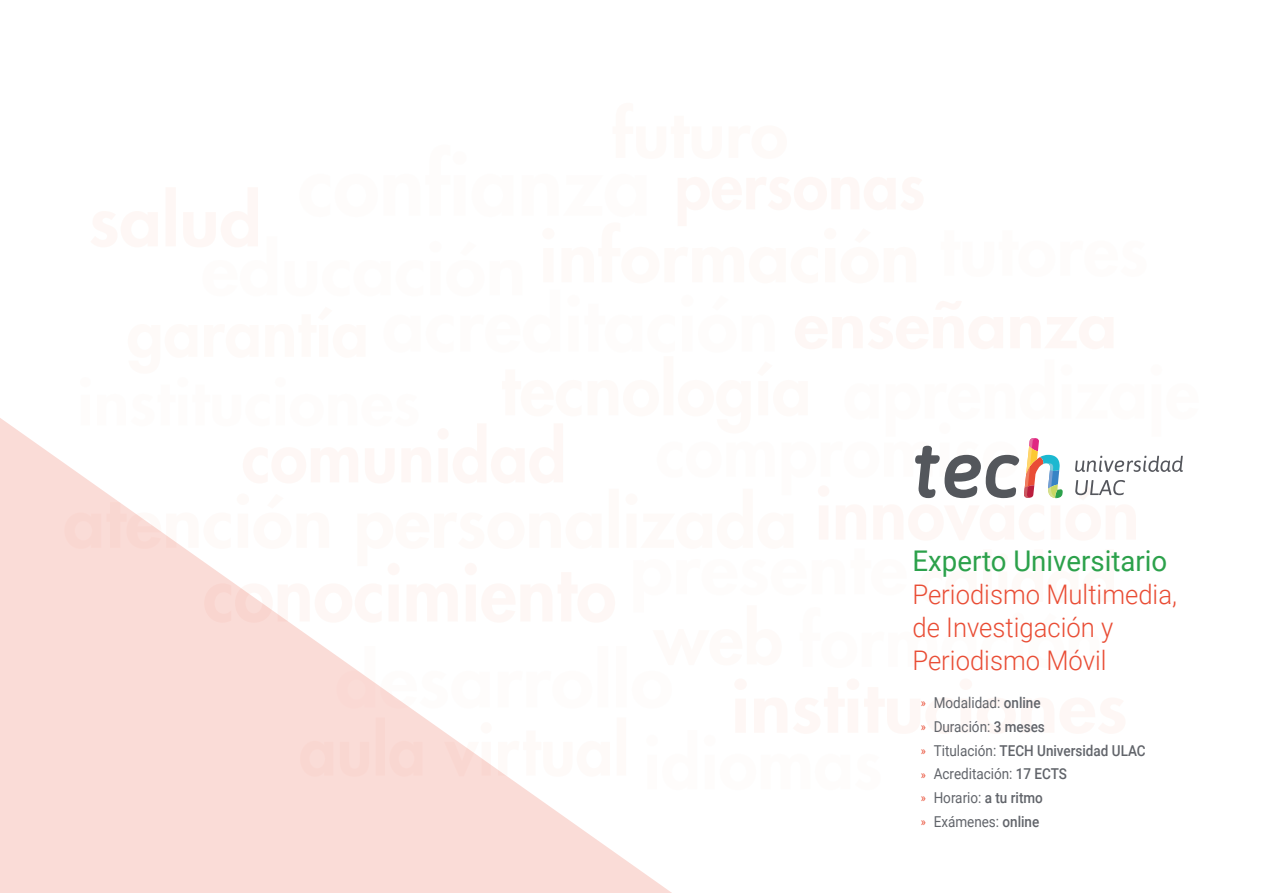
<style>
.page{position:relative;width:1263px;height:893px;background:#fff}
.page>*{position:absolute;margin:0;border:0;box-sizing:border-box;transform-origin:0 0}
.t1{font:28.5px "Roboto";color:#2ca14b}
.t2{font:300 27px/33px "Roboto";color:#e94d35;scale:.95 1}
.t3{font:15px/23.7px "Roboto";color:#61646a;scale:.9 1}
.s1{font-size:12px;color:#e94d35}
.s2{font-weight:500}
</style>
<div class="page">
<svg style="left:0;top:418px;width:672px;height:475px;background:#fadfda"></svg>
<svg style="left:64px;top:418px;width:1119px;height:372px"></svg>
<h1 class="t1" style="left:912px;top:541px;width:256px">Experto Universitario</h1>
<h2 class="t2" style="left:912px;top:577px;width:280px">Periodismo Multimedia, de Investigación y<br>Periodismo Móvil</h2>
<p class="t3" style="left:921px;top:690px;width:251px"><span class="s1">»</span> Modalidad: <span class="s2">online<br></span><span class="s1">»</span> Duración: <span class="s2">3 meses<br></span><span class="s1">»</span> Titulación: <span class="s2">TECH Universidad ULAC </span><span class="s1">»</span> Acreditación: <span class="s2">17 ECTS<br></span><span class="s1">»</span> Horario: <span class="s2">a tu ritmo<br></span><span class="s1">»</span> Exámenes: <span class="s2">online</span></p>
</div>
